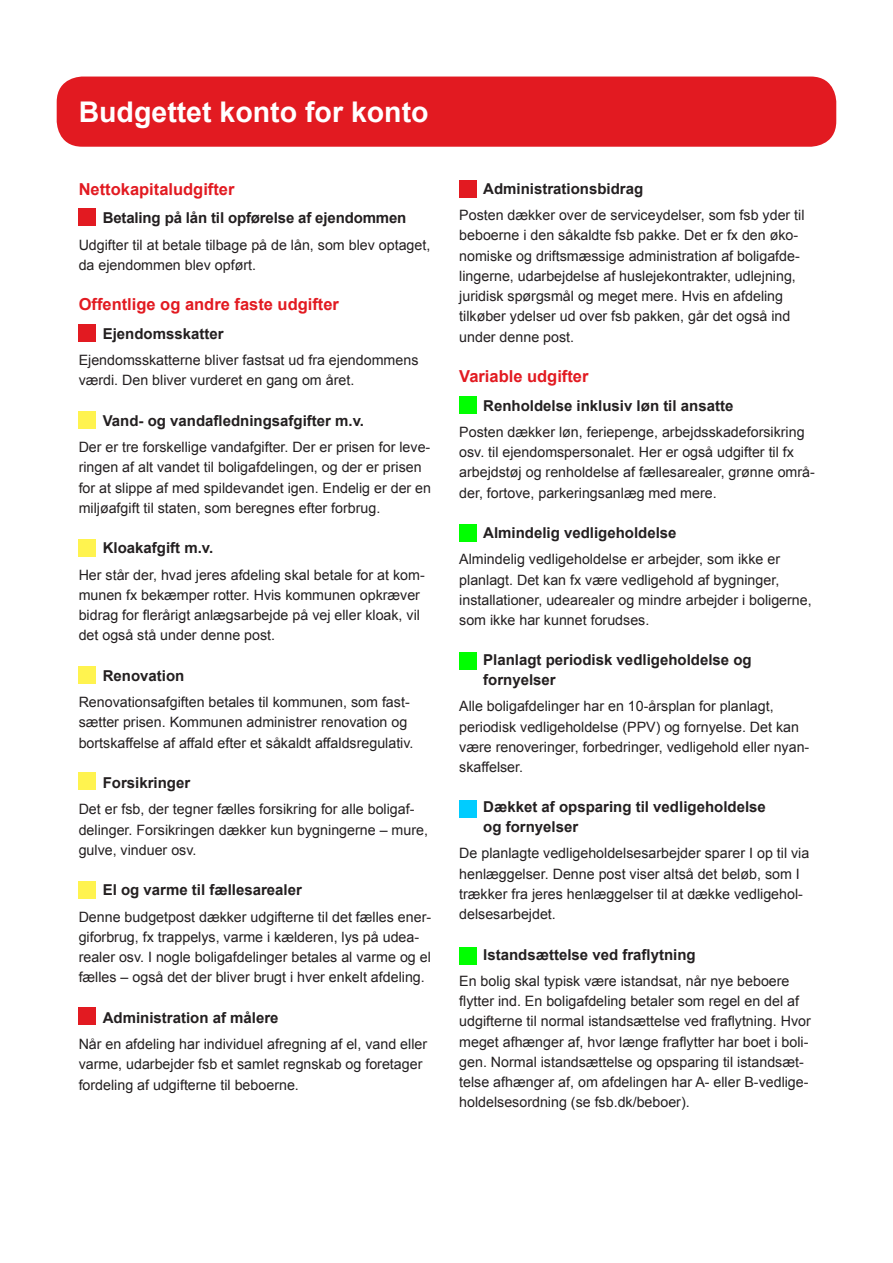
<style>
.page{position:relative;width:893px;height:1263px;background:#fff}
.page>*{position:absolute;margin:0;border:0;box-sizing:border-box;transform-origin:0 0}
.t1{font:700 28.5px "Arial";color:#fff}
.t2{font:700 16.5px "Arial";color:#e21a21}
.t3{font:700 15px "Arial";color:#231f20}
.t4{font:14.25px/20.2px "Arial";color:#231f20}
</style>
<div class="page">
<div style="left:57px;top:77px;width:779px;height:70px;background:#e21a21;border-radius:26px"></div>
<div style="left:79px;top:208px;width:17px;height:17px;background:#e21a21"></div>
<div style="left:459px;top:180px;width:17px;height:17px;background:#e21a21"></div>
<div style="left:459px;top:396px;width:17px;height:17px;background:#0f0"></div>
<div style="left:459px;top:525px;width:17px;height:17px;background:#0f0"></div>
<div style="left:459px;top:652px;width:17px;height:17px;background:#0f0"></div>
<div style="left:459px;top:948px;width:17px;height:17px;background:#0f0"></div>
<div style="left:459px;top:800px;width:17px;height:17px;background:#0cf"></div>
<div style="left:79px;top:324px;width:17px;height:17px;background:#e21a21"></div>
<div style="left:79px;top:411px;width:17px;height:17px;background:#fff34f"></div>
<div style="left:79px;top:539px;width:17px;height:17px;background:#fff34f"></div>
<div style="left:79px;top:666px;width:17px;height:18px;background:#fff34f"></div>
<div style="left:79px;top:773px;width:17px;height:17px;background:#fff34f"></div>
<div style="left:79px;top:881px;width:17px;height:17px;background:#fff34f"></div>
<div style="left:79px;top:1008px;width:17px;height:17px;background:#e21a21"></div>
<p class="t1" style="left:79px;top:93px;width:351px">Budgettet konto for konto</p>
<p class="t2" style="left:79px;top:178px;width:157px">Nettokapitaludgifter</p>
<p class="t3" style="left:103px;top:208px;width:305px">Betaling på lån til opførelse af ejendommen</p>
<p class="t4" style="left:79px;top:235px;width:353px">Udgifter til at betale tilbage på de lån, som blev optaget, da ejendommen blev opført.</p>
<p class="t2" style="left:79px;top:294px;width:262px">Offentlige og andre faste udgifter</p>
<p class="t3" style="left:103px;top:324px;width:122px">Ejendomsskatter</p>
<p class="t4" style="left:79px;top:350px;width:341px">Ejendomsskatterne bliver fastsat ud fra ejendommens værdi. Den bliver vurderet en gang om året.</p>
<p class="t3" style="left:103px;top:411px;width:263px">Vand- og vandafledningsafgifter m.v.</p>
<p class="t4" style="left:79px;top:437px;width:354px">Der er tre forskellige vandafgifter. Der er prisen for leve&shy;ringen af alt vandet til boligafdelingen, og der er prisen for at slippe af med spildevandet igen. Endelig er der en miljøafgift til staten, som beregnes efter forbrug.</p>
<p class="t3" style="left:103px;top:538px;width:112px">Kloakafgift m.v.</p>
<p class="t4" style="left:79px;top:565px;width:348px">Her står der, hvad jeres afdeling skal betale for at kom&shy;munen fx bekæmper rotter. Hvis kommunen opkræver bidrag for flerårigt anlægsarbejde på vej eller kloak, vil det også stå under denne post.</p>
<p class="t3" style="left:103px;top:666px;width:83px">Renovation</p>
<p class="t4" style="left:79px;top:692px;width:336px">Renovationsafgiften betales til kommunen, som fast&shy;sætter prisen. Kommunen administrer renovation og bortskaffelse af affald efter et såkaldt affaldsregulativ.</p>
<p class="t3" style="left:103px;top:773px;width:89px">Forsikringer</p>
<p class="t4" style="left:79px;top:799px;width:351px">Det er fsb, der tegner fælles forsikring for alle boligaf&shy;delinger. Forsikringen dækker kun bygningerne – mure, gulve, vinduer osv.</p>
<p class="t3" style="left:103px;top:880px;width:201px">El og varme til fællesarealer</p>
<p class="t4" style="left:79px;top:907px;width:354px">Denne budgetpost dækker udgifterne til det fælles ener&shy;giforbrug, fx trappelys, varme i kælderen, lys på udea&shy;realer osv. I nogle boligafdelinger betales al varme og el fælles – også det der bliver brugt i hver enkelt afdeling.</p>
<p class="t3" style="left:103px;top:1008px;width:177px">Administration af målere</p>
<p class="t4" style="left:79px;top:1034px;width:350px">Når en afdeling har individuel afregning af el, vand eller varme, udarbejder fsb et samlet regnskab og foretager fordeling af udgifterne til beboerne.</p>
<p class="t3" style="left:483px;top:179px;width:162px">Administrationsbidrag</p>
<p class="t4" style="left:459px;top:205px;width:347px">Posten dækker over de serviceydelser, som fsb yder til beboerne i den såkaldte fsb pakke. Det er fx den øko&shy;nomiske og driftsmæssige administration af boligafde&shy;lingerne, udarbejdelse af huslejekontrakter, udlejning, juridisk spørgsmål og meget mere. Hvis en afdeling tilkøber ydelser ud over fsb pakken, går det også ind under denne post.</p>
<p class="t2" style="left:459px;top:365px;width:131px">Variable udgifter</p>
<p class="t3" style="left:483px;top:395px;width:252px">Renholdelse inklusiv løn til ansatte</p>
<p class="t4" style="left:459px;top:422px;width:357px">Posten dækker løn, feriepenge, arbejdsskadeforsikring osv. til ejendomspersonalet. Her er også udgifter til fx arbejdstøj og renholdelse af fællesarealer, grønne områ&shy;der, fortove, parkeringsanlæg med mere.</p>
<p class="t3" style="left:483px;top:523px;width:195px">Almindelig vedligeholdelse</p>
<p class="t4" style="left:459px;top:549px;width:354px">Almindelig vedligeholdelse er arbejder, som ikke er planlagt. Det kan fx være vedligehold af bygninger, installationer, udearealer og mindre arbejder i boligerne, som ikke har kunnet forudses.</p>
<p class="t3" style="left:483px;top:650px;width:270px">Planlagt periodisk vedligeholdelse og</p>
<p class="t3" style="left:483px;top:670px;width:74px">fornyelser</p>
<p class="t4" style="left:459px;top:696px;width:316px">Alle boligafdelinger har en 10-årsplan for planlagt,</p>
<p class="t4" style="left:459px;top:717px;width:352px">periodisk vedligeholdelse (PPV) og fornyelse. Det kan være renoveringer, forbedringer, vedligehold eller nyan&shy;skaffelser.</p>
<p class="t3" style="left:483px;top:797px;width:284px">Dækket af opsparing til vedligeholdelse</p>
<p class="t3" style="left:483px;top:817px;width:97px">og fornyelser</p>
<p class="t4" style="left:459px;top:843px;width:352px">De planlagte vedligeholdelsesarbejder sparer I op til via henlæggelser. Denne post viser altså det beløb, som I trækker fra jeres henlæggelser til at dække vedligehol&shy;delsesarbejdet.</p>
<p class="t3" style="left:483px;top:944px;width:214px">Istandsættelse ved fraflytning</p>
<p class="t4" style="left:459px;top:971px;width:353px">En bolig skal typisk være istandsat, når nye beboere flytter ind. En boligafdeling betaler som regel en del af udgifterne til normal istandsættelse ved fraflytning. Hvor meget afhænger af, hvor længe fraflytter har boet i boli&shy;gen. Normal istandsættelse og opsparing til istandsæt&shy;telse afhænger af, om afdelingen har A- eller B-vedlige&shy;holdelsesordning (se fsb.dk/beboer).</p>
</div>
